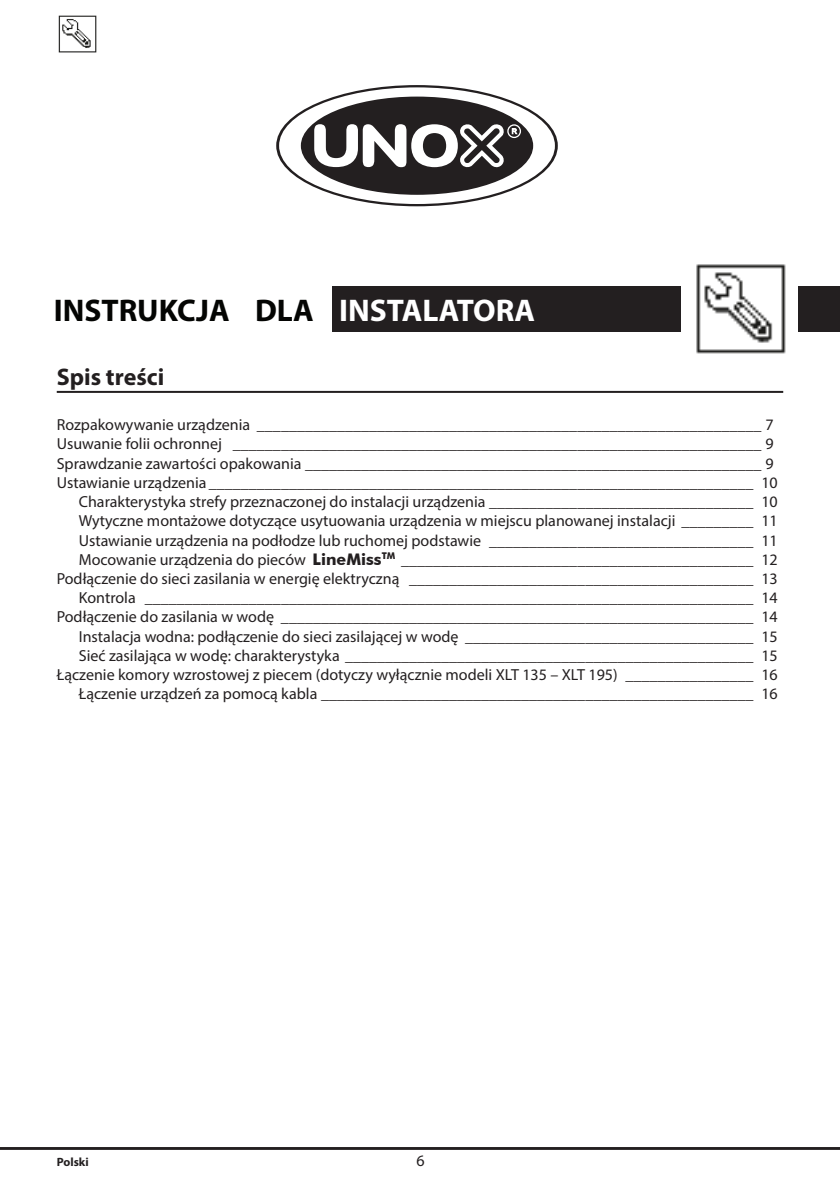
<style>
.page{position:relative;width:840px;height:1191px;background:#fff}
.page>*{position:absolute;margin:0;border:0;box-sizing:border-box;transform-origin:0 0}
.t1{font:700 31.4px "Myriad Pro";color:#040503}
.t2{font:700 24px "Myriad Pro";color:#231f20}
.t3{font:16px/19.2px "Myriad Pro";color:#231f20;text-align:right}
.t4{font:700 12px "Myriad Pro";color:#231f20}
.s1{color:#fff}
.s2{font-family:"Futura BT";font-weight:700}
</style>
<div class="page">
<img style="left:58px;top:15px;width:39px;height:38px">
<hr style="left:0;top:1147px;width:839px;height:2px;background:#231f20">
<div style="left:332px;top:286px;width:507px;height:46px;background:#231f20"></div>
<img style="left:681px;top:264px;width:115px;height:90px">
<svg style="left:276px;top:85px;width:281px;height:121px"></svg>
<div style="left:279px;top:87px;width:275px;height:117px;background:#fff;border-radius:50%"></div>
<div style="left:301px;top:97px;width:232px;height:98px;background:#231f20;border-radius:50%"></div>
<svg style="left:507px;top:124px;width:13px;height:14px"></svg>
<svg style="left:508px;top:126px;width:11px;height:11px"></svg>
<svg style="left:512px;top:129px;width:4px;height:5px"></svg>
<svg style="left:314px;top:124px;width:190px;height:45px"></svg>
<hr style="left:57px;top:391px;width:725px;height:2px;background:#231f20">
<h1 class="t1" style="left:54px;top:290px;width:482px">INSTRUKCJA DLA <span class="s1">INSTALATORA</span></h1>
<h2 class="t2" style="left:57px;top:361px;width:109px">Spis treści</h2>
<p class="t3" style="left:57px;top:415px;width:722px">Rozpakowywanie urządzenia _______________________________________________________________ 7<br>Usuwanie folii ochronnej __________________________________________________________________ 9<br>Sprawdzanie zawartości opakowania _________________________________________________________ 9<br>Ustawianie urządzenia ____________________________________________________________________ 10<br>Charakterystyka strefy przeznaczonej do instalacji urządzenia _________________________________ 10<br>Wytyczne montażowe dotyczące usytuowania urządzenia w miejscu planowanej instalacji _________ 11<br>Ustawianie urządzenia na podłodze lub ruchomej podstawie _________________________________ 11<br>Mocowanie urządzenia do pieców <span class="s2">LineMiss</span><sup>TM</sup> ____________________________________________ 12<br>Podłączenie do sieci zasilania w energię elektryczną ___________________________________________ 13<br>Kontrola ____________________________________________________________________________ 14<br>Podłączenie do zasilania w wodę ___________________________________________________________ 14<br>Instalacja wodna: podłączenie do sieci zasilającej w wodę ____________________________________ 15<br>Sieć zasilająca w wodę: charakterystyka ___________________________________________________ 15<br>Łączenie komory wzrostowej z piecem (dotyczy wyłącznie modeli XLT 135 – XLT 195) ________________ 16<br>Łączenie urządzeń za pomocą kabla ______________________________________________________ 16</p>
<p class="t4" style="left:57px;top:1154px;width:34px">Polski</p>
<p class="t3" style="left:416px;top:1150px;width:10px">6</p>
</div>
